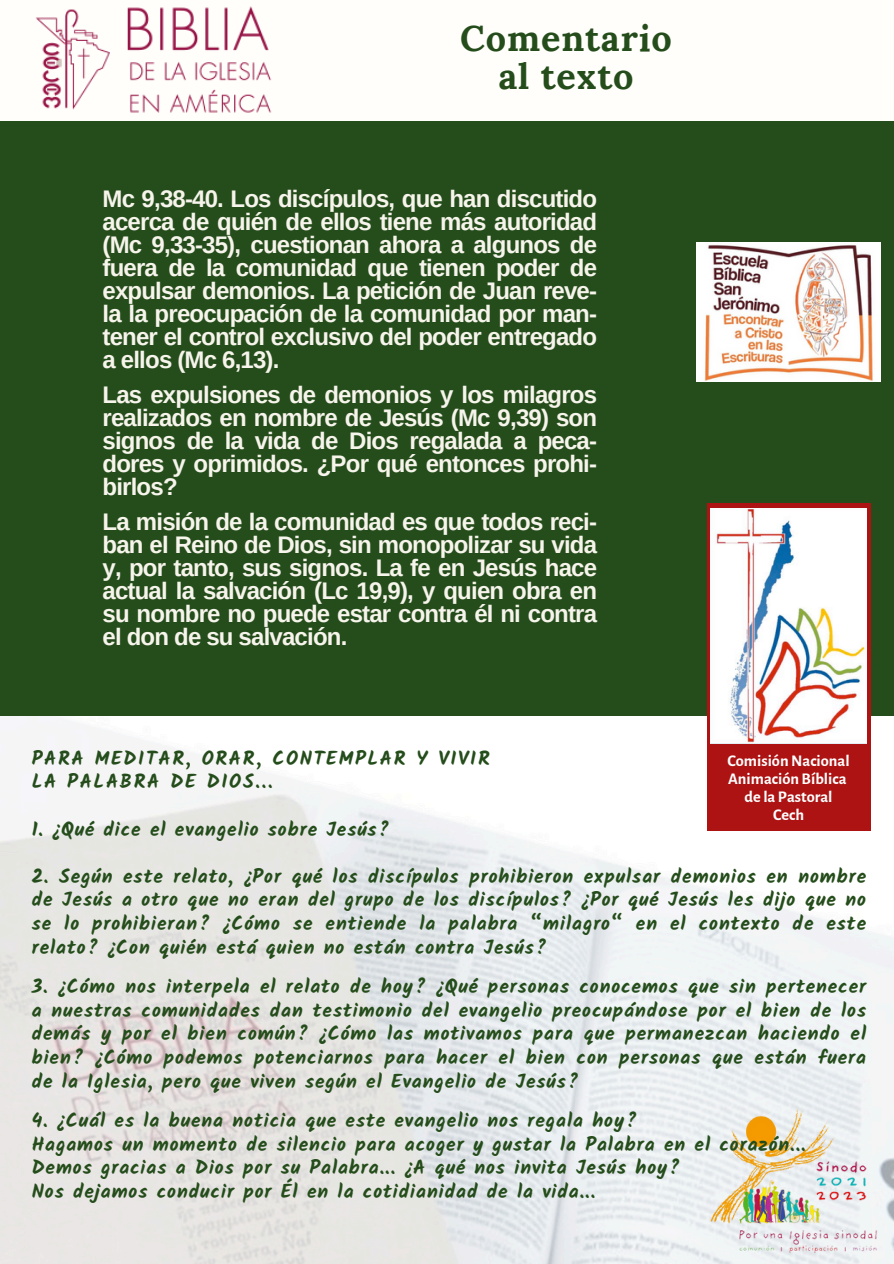
<style>
.page{position:relative;width:894px;height:1264px;background:#fff}
.page>*{position:absolute;margin:0;border:0;box-sizing:border-box;transform-origin:0 0}
.t1{font:700 36px/38.2px "Lora";letter-spacing:.025em;color:#254d1b;text-align:center}
.t2{font:700 24px/23px "Arimo";letter-spacing:-.035em;color:#f6f4eb;text-align:justify}
.t3{font:700 19.5px/23.7px "Kalam";letter-spacing:.045em;color:#254d1b;text-align:justify}
.t4{font:700 19.5px/23.7px "Kalam";letter-spacing:.085em;color:#254d1b}
.t5{font:700 16.35px "Alegreya Sans";color:#fff}
</style>
<div class="page">
<div style="left:0;top:0;width:893px;height:1263px;background:#fffefa"></div>
<img style="left:0;top:715px;width:893px;height:548px">
<div style="left:0;top:121px;width:893px;height:594px;background:#254d1b"></div>
<img style="left:36px;top:6px;width:236px;height:107px">
<img style="left:709px;top:1101px;width:184px;height:161px">
<div style="left:706px;top:743px;width:164px;height:87px;background:#ad1313"></div>
<div style="left:706px;top:503px;width:164px;height:240px;background:#ad1313"></div>
<img style="left:710px;top:508px;width:156px;height:235px">
<img style="left:696px;top:242px;width:184px;height:140px">
<p class="t1" style="left:460px;top:19px;width:213px">Comentario al texto</p>
<p class="t2" style="left:102px;top:187px;width:496px">Mc 9,38-40. Los discípulos, que han discutido acerca de quién de ellos tiene más autoridad (Mc 9,33-35), cuestionan ahora a algunos de fuera de la comunidad que tienen poder de expulsar demonios. La petición de Juan reve&shy;la la preocupación de la comunidad por man&shy;tener el control exclusivo del poder entregado a ellos (Mc 6,13).</p>
<p class="t2" style="left:102px;top:383px;width:496px">Las expulsiones de demonios y los milagros realizados en nombre de Jesús (Mc 9,39) son signos de la vida de Dios regalada a peca&shy;dores y oprimidos. ¿Por qué entonces prohi&shy;birlos?</p>
<p class="t2" style="left:102px;top:510px;width:496px">La misión de la comunidad es que todos reci&shy;ban el Reino de Dios, sin monopolizar su vida y, por tanto, sus signos. La fe en Jesús hace actual la salvación (Lc 19,9), y quien obra en su nombre no puede estar contra él ni contra el don de su salvación.</p>
<p class="t4" style="left:32px;top:746px;width:459px">PARA MEDITAR, ORAR, CONTEMPLAR Y VIVIR<br>LA PALABRA DE DIOS...</p>
<p class="t3" style="left:32px;top:817px;width:359px">1. ¿Qué dice el evangelio sobre Jesús?</p>
<p class="t3" style="left:32px;top:864px;width:835px">2. Según este relato, ¿Por qué los discípulos prohibieron expulsar demonios en nombre de Jesús a otro que no eran del grupo de los discípulos? ¿Por qué Jesús les dijo que no se lo prohibieran? ¿Cómo se entiende la palabra “milagro“ en el contexto de este relato? ¿Con quién está quien no están contra Jesús?</p>
<p class="t3" style="left:32px;top:974px;width:835px">3. ¿Cómo nos interpela el relato de hoy? ¿Qué personas conocemos que sin pertenecer a nuestras comunidades dan testimonio del evangelio preocupándose por el bien de los demás y por el bien común? ¿Cómo las motivamos para que permanezcan haciendo el bien? ¿Cómo podemos potenciarnos para hacer el bien con personas que están fuera de la Iglesia, pero que viven según el Evangelio de Jesús?</p>
<p class="t3" style="left:32px;top:1108px;width:775px;text-align:left">4. ¿Cuál es la buena noticia que este evangelio nos regala hoy?<br>Hagamos un momento de silencio para acoger y gustar la Palabra en el corazón...<br>Demos gracias a Dios por su Palabra... ¿A qué nos invita Jesús hoy?<br>Nos dejamos conducir por Él en la cotidianidad de la vida...</p>
<h2 class="t5" style="left:727px;top:752px;width:124px">ComisiónNacional</h2>
<h2 class="t5" style="left:727px;top:770px;width:120px">Animación Bíblica</h2>
<h2 class="t5" style="left:744px;top:788px;width:89px">de la Pastoral</h2>
<p class="t5" style="left:772px;top:806px;width:33px">Cech</p>
</div>
